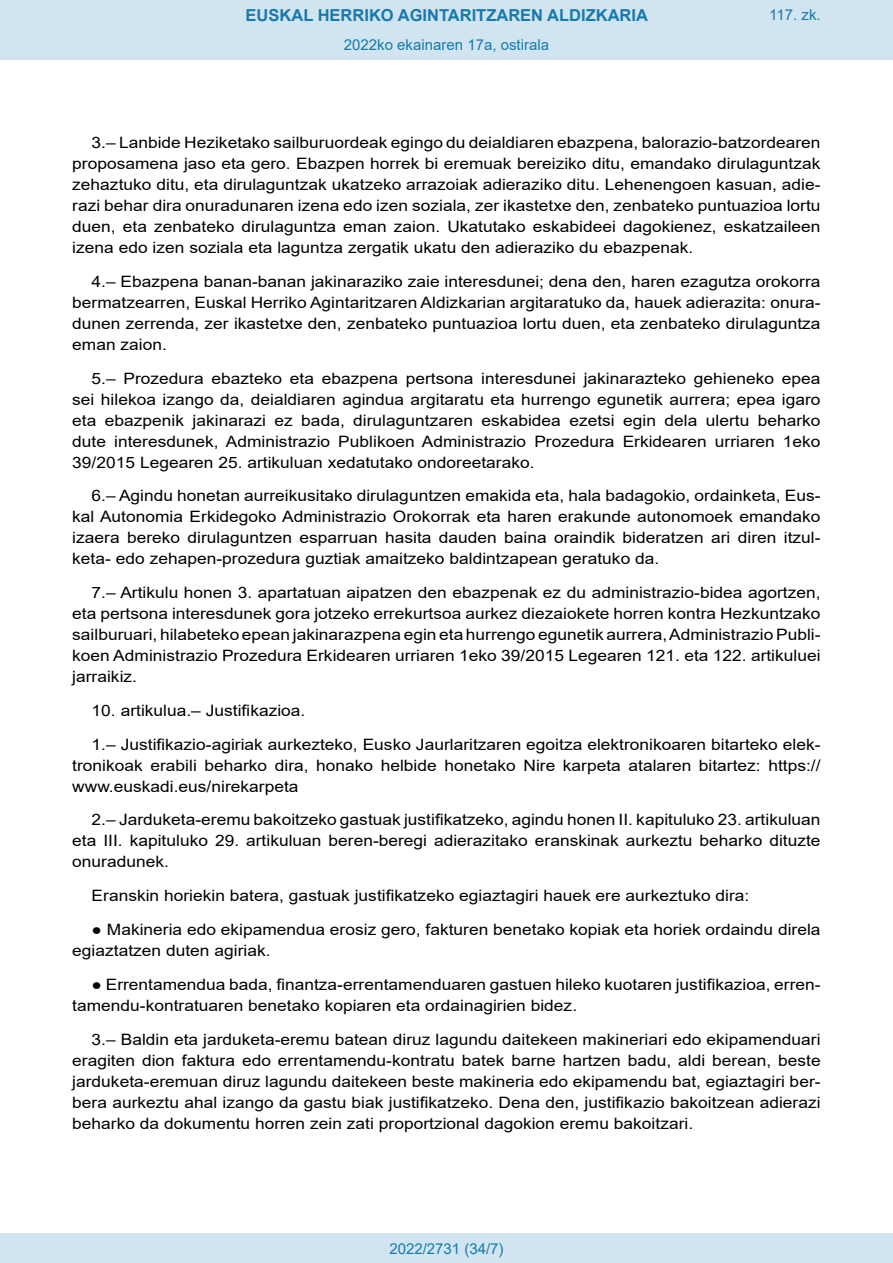
<style>
.page{position:relative;width:893px;height:1263px;background:#fff}
.page>*{position:absolute;margin:0;border:0;box-sizing:border-box;transform-origin:0 0}
.t1{font:700 16.5px "Arial";color:#1879ad}
.BOPVDetalle{font:15.6px/21px "Arial";color:#000;text-align:justify;scale:1.11 1}
.Paginacion_Centro{font:15px "Arial";color:#1879ad}
</style>
<div class="page">
<div style="left:0;top:0;width:893px;height:60px;background:#d0e5f0"></div>
<div style="left:0;top:1233px;width:893px;height:30px;background:#d0e5f0"></div>
<p class="t1" style="left:246px;top:3px;width:404px">EUSKAL HERRIKO AGINTARITZAREN ALDIZKARIA</p>
<p class="Paginacion_Centro" style="left:344px;top:35px;width:207px">2022ko ekainaren 17a, ostirala</p>
<p class="Paginacion_Centro" style="left:769px;top:5px;width:53px">117. zk.</p>
<p class="BOPVDetalle" style="left:72px;top:132px;width:676px;text-indent:19px">3.– Lanbide Heziketako sailburuordeak egingo du deialdiaren ebazpena, balorazio-batzordearen proposamena jaso eta gero. Ebazpen horrek bi eremuak bereiziko ditu, emandako dirulaguntzak zehaztuko ditu, eta dirulaguntzak ukatzeko arrazoiak adieraziko ditu. Lehenengoen kasuan, adie&shy;razi behar dira onuradunaren izena edo izen soziala, zer ikastetxe den, zenbateko puntuazioa lortu duen, eta zenbateko dirulaguntza eman zaion. Ukatutako eskabideei dagokienez, eskatzaileen izena edo izen soziala eta laguntza zergatik ukatu den adieraziko du ebazpenak.</p>
<p class="BOPVDetalle" style="left:72px;top:271px;width:676px;text-indent:19px">4.– Ebazpena banan-banan jakinaraziko zaie interesdunei; dena den, haren ezagutza orokorra bermatzearren, Euskal Herriko Agintaritzaren Aldizkarian argitaratuko da, hauek adierazita: onura&shy;dunen zerrenda, zer ikastetxe den, zenbateko puntuazioa lortu duen, eta zenbateko dirulaguntza eman zaion.</p>
<p class="BOPVDetalle" style="left:72px;top:368px;width:676px;text-indent:19px">5.– Prozedura ebazteko eta ebazpena pertsona interesdunei jakinarazteko gehieneko epea sei hilekoa izango da, deialdiaren agindua argitaratu eta hurrengo egunetik aurrera; epea igaro eta ebazpenik jakinarazi ez bada, dirulaguntzaren eskabidea ezetsi egin dela ulertu beharko dute interesdunek, Administrazio Publikoen Administrazio Prozedura Erkidearen urriaren 1eko 39/2015 Legearen 25. artikuluan xedatutako ondoreetarako.</p>
<p class="BOPVDetalle" style="left:72px;top:485px;width:676px;text-indent:19px">6.– Agindu honetan aurreikusitako dirulaguntzen emakida eta, hala badagokio, ordainketa, Eus&shy;kal Autonomia Erkidegoko Administrazio Orokorrak eta haren erakunde autonomoek emandako izaera bereko dirulaguntzen esparruan hasita dauden baina oraindik bideratzen ari diren itzul&shy;keta- edo zehapen-prozedura guztiak amaitzeko baldintzapean geratuko da.</p>
<p class="BOPVDetalle" style="left:72px;top:582px;width:676px;text-indent:19px">7.– Artikulu honen 3. apartatuan aipatzen den ebazpenak ez du administrazio-bidea agortzen, eta pertsona interesdunek gora jotzeko errekurtsoa aurkez diezaiokete horren kontra Hezkuntzako sailburuari, hilabeteko epean jakinarazpena egin eta hurrengo egunetik aurrera, Administrazio Publi&shy;koen Administrazio Prozedura Erkidearen urriaren 1eko 39/2015 Legearen 121. eta 122. artikuluei jarraikiz.</p>
<p class="BOPVDetalle" style="left:92px;top:700px;width:194px">10. artikulua.– Justifikazioa.</p>
<p class="BOPVDetalle" style="left:72px;top:734px;width:676px;text-indent:19px">1.– Justifikazio-agiriak aurkezteko, Eusko Jaurlaritzaren egoitza elektronikoaren bitarteko elek&shy;tronikoak erabili beharko dira, honako helbide honetako Nire karpeta atalaren bitartez: https:// www.euskadi.eus/nirekarpeta</p>
<p class="BOPVDetalle" style="left:72px;top:809px;width:676px;text-indent:19px">2.– Jarduketa-eremu bakoitzeko gastuak justifikatzeko, agindu honen II. kapituluko 23. artikuluan eta III. kapituluko 29. artikuluan beren-beregi adierazitako eranskinak aurkeztu beharko dituzte onuradunek.</p>
<p class="BOPVDetalle" style="left:92px;top:885px;width:594px">Eranskin horiekin batera, gastuak justifikatzeko egiaztagiri hauek ere aurkeztuko dira:</p>
<p class="BOPVDetalle" style="left:72px;top:919px;width:676px;text-indent:19px">● Makineria edo ekipamendua erosiz gero, fakturen benetako kopiak eta horiek ordaindu direla egiaztatzen duten agiriak.</p>
<p class="BOPVDetalle" style="left:72px;top:974px;width:676px;text-indent:19px">● Errentamendua bada, finantza-errentamenduaren gastuen hileko kuotaren justifikazioa, erren&shy;tamendu-kontratuaren benetako kopiaren eta ordainagirien bidez.</p>
<p class="BOPVDetalle" style="left:72px;top:1028px;width:676px;text-indent:19px">3.– Baldin eta jarduketa-eremu batean diruz lagundu daitekeen makineriari edo ekipamenduari eragiten dion faktura edo errentamendu-kontratu batek barne hartzen badu, aldi berean, beste jarduketa-eremuan diruz lagundu daitekeen beste makineria edo ekipamendu bat, egiaztagiri ber&shy;bera aurkeztu ahal izango da gastu biak justifikatzeko. Dena den, justifikazio bakoitzean adierazi beharko da dokumentu horren zein zati proportzional dagokion eremu bakoitzari.</p>
<p class="Paginacion_Centro" style="left:389px;top:1238px;width:116px">2022/2731 (34/7)</p>
</div>
